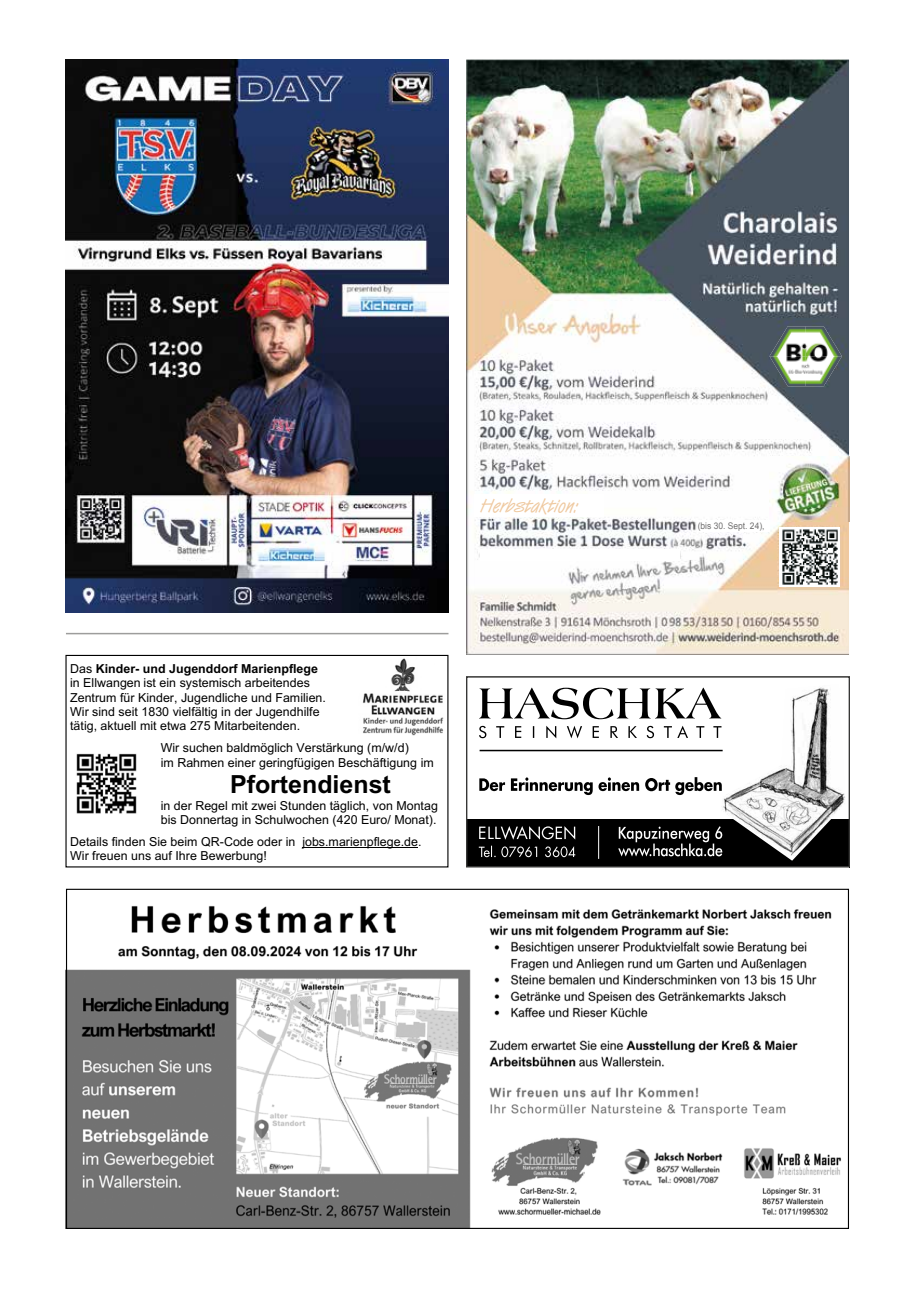
<style>
.page{position:relative;width:915px;height:1297px;background:#fff}
.page>*{position:absolute;margin:0;border:0;box-sizing:border-box;transform-origin:0 0}
.t1{font:700 24.9px "Arial";color:#000}
.t2{font:19.5px "Van Dijk D";color:#efc9a0}
.t3{font:12.45px/14.2px "Arial";color:#000}
.t4{font:9.15px "Arial";color:#706f6f;scale:.93 1}
.s1{font-weight:700}
</style>
<div class="page">
<div style="left:466px;top:820px;width:383px;height:46px;background:#000"></div>
<hr style="left:849px;top:818px;width:1px;height:49px;background:#000">
<div style="left:466px;top:676px;width:383px;height:191px;border:2px solid #373736"></div>
<img style="left:721px;top:687px;width:124px;height:174px">
<hr style="left:479px;top:750px;width:243px;height:1px;background:#000">
<svg style="left:479px;top:688px;width:242px;height:31px"></svg>
<svg style="left:479px;top:726px;width:192px;height:12px"></svg>
<svg style="left:677px;top:726px;width:27px;height:12px"></svg>
<svg style="left:713px;top:726px;width:8px;height:12px"></svg>
<svg style="left:479px;top:777px;width:113px;height:18px"></svg>
<svg style="left:598px;top:777px;width:41px;height:14px"></svg>
<svg style="left:645px;top:777px;width:76px;height:18px"></svg>
<svg style="left:478px;top:846px;width:97px;height:11px"></svg>
<svg style="left:479px;top:826px;width:96px;height:14px"></svg>
<svg style="left:618px;top:826px;width:104px;height:30px"></svg>
<hr style="left:598px;top:826px;width:1px;height:33px;background:#fff">
<img style="left:68px;top:906px;width:773px;height:321px">
<img style="left:66px;top:60px;width:383px;height:552px">
<img style="left:466px;top:60px;width:382px;height:595px">
<img style="left:773px;top:326px;width:14px;height:24px">
<img style="left:805px;top:326px;width:36px;height:60px">
<img style="left:769px;top:356px;width:15px;height:26px">
<img style="left:779px;top:527px;width:60px;height:59px">
<img style="left:769px;top:456px;width:79px;height:65px">
<div style="left:697px;top:520px;width:72px;height:12px;background:#fff"></div>
<div style="left:474px;top:494px;width:130px;height:23px;background:#fff"></div>
<div style="left:480px;top:549px;width:199px;height:11px;background:#fff"></div>
<hr style="left:302px;top:847px;width:116px;height:1px;background:#000">
<img style="left:363px;top:658px;width:81px;height:77px">
<img style="left:76px;top:753px;width:61px;height:61px">
<div style="left:65px;top:655px;width:383px;height:212px;border:1px solid #000"></div>
<hr style="left:66px;top:633px;width:382px;height:1px;background:#9d9d9c">
<h2 class="t2" style="left:480px;top:493px;width:100px">Herbstaktion:</h2>
<p class="t3" style="left:70px;top:661px;width:257px">Das <span class="s1">Kinder- und Jugenddorf Marienpflege </span>in Ellwangen ist ein systemisch arbeitendes Zentrum für Kinder, Jugendliche und Familien.<br>Wir sind seit 1830 vielfältig in der Jugendhilfe tätig, aktuell mit etwa 275 Mitarbeitenden.</p>
<p class="t3" style="left:161px;top:741px;width:274px">Wir suchen baldmöglich Verstärkung (m/w/d)<br>im Rahmen einer geringfügigen Beschäftigung im</p>
<h1 class="t1" style="left:230px;top:766px;width:162px">Pfortendienst</h1>
<p class="t3" style="left:161px;top:798px;width:278px">in der Regel mit zwei Stunden täglich, von Montag bis Donnertag in Schulwochen (420 Euro/ Monat).</p>
<p class="t3" style="left:70px;top:834px;width:353px">Details finden Sie beim QR-Code oder in jobs.marienpflege.de.<br>Wir freuen uns auf Ihre Bewerbung!</p>
<p class="t4" style="left:697px;top:520px;width:73px">(bis 30. Sept. 24),</p>
</div>
